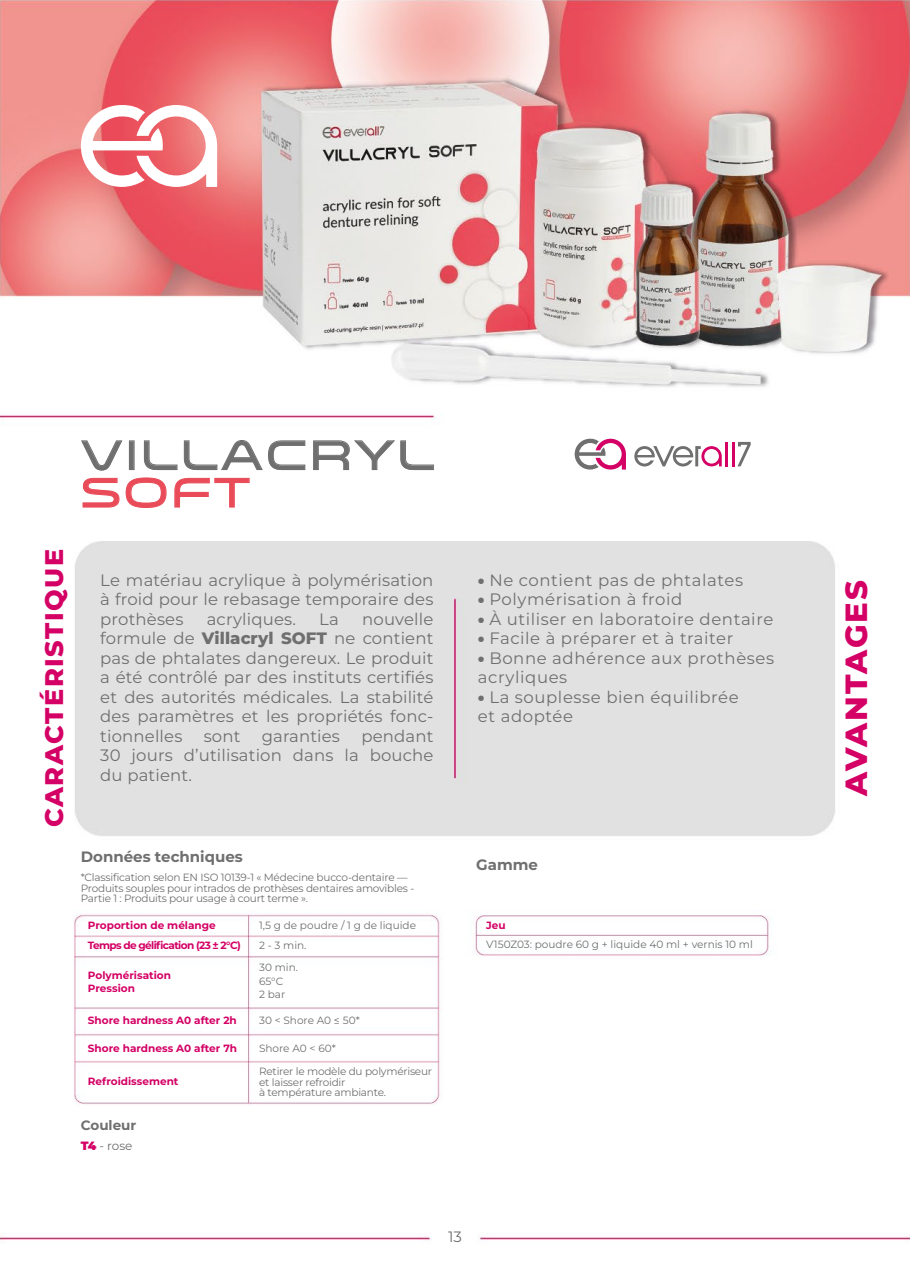
<style>
.page{position:relative;width:910px;height:1280px;background:#fff}
.page>*{position:absolute;margin:0;border:0;box-sizing:border-box;transform-origin:0 0}
.t1{font:42px "Venera 700";letter-spacing:.07em;color:#706f6f}
.t2{font:42px "Venera 700";color:#e94b58}
.t3{font:800 30.75px "Montserrat";letter-spacing:.06em;color:#d40065}
.t4{font:800 25.5px "Montserrat";letter-spacing:.06em;color:#d40065}
.t5{font:16.5px/19.5px "Montserrat";letter-spacing:.01em;color:#706f6f;text-align:justify}
.t6{font:16.5px/19.5px "Montserrat";letter-spacing:.035em;color:#706f6f}
.t7{font:700 15px "Montserrat";color:#706f6f}
.t8{font:15px "Montserrat";color:#706f6f}
.t9{font:700 13.5px "Montserrat";color:#706f6f}
.t10{font:12px "Montserrat";color:#706f6f}
.t11{font:10.5px/10.5px "Montserrat";letter-spacing:-.02em;color:#706f6f}
.t12{font:700 10.5px/20.1px "Montserrat";color:#d40065}
.t13{font:10.5px/13.2px "Montserrat";color:#706f6f}
.s1{font-weight:800}
.s2{font-weight:900;color:#d40065}
.s3{font-weight:900}
</style>
<div class="page">
<img style="left:0;top:0;width:910px;height:1244px">
<svg style="left:80px;top:439px;width:43px;height:32px"></svg>
<div style="left:129px;top:440px;width:6px;height:30px;border:1px solid #706f6f"></div>
<svg style="left:143px;top:439px;width:163px;height:32px"></svg>
<svg style="left:313px;top:439px;width:121px;height:32px"></svg>
<svg style="left:82px;top:477px;width:85px;height:31px"></svg>
<svg style="left:174px;top:477px;width:76px;height:31px"></svg>
<svg style="left:575px;top:439px;width:51px;height:31px"></svg>
<hr style="left:725px;top:442px;width:3px;height:24px;background:#d40065">
<hr style="left:731px;top:442px;width:3px;height:24px;background:#d40065">
<svg style="left:737px;top:442px;width:14px;height:24px"></svg>
<svg style="left:634px;top:446px;width:88px;height:20px"></svg>
<svg style="left:81px;top:105px;width:136px;height:82px"></svg>
<h1 class="t1" style="left:81px;top:430px;width:355px">VILLACRYL</h1>
<h1 class="t2" style="left:81px;top:467px;width:171px">SOFT</h1>
<h3 class="t4" style="left:35px;top:827px;width:279px;rotate:-90deg">CARACTÉRISTIQUE</h3>
<p class="t5" style="left:100px;top:570px;width:335px">Le matériau acrylique à polymérisation à froid pour le rebasage temporaire des prothèses</p>
<p class="t5" style="left:100px;top:609px;width:335px;text-indent:262px">nouvelle formule de <span class="s1">Villacryl SOFT</span> ne contient pas de phtalates dangereux. Le produit a été contrôlé par des instituts certifiés et des autorités médicales. La stabilité des paramètres et les propriétés fonc&shy;tionnelles</p>
<p class="t5" style="left:207px;top:609px;width:91px">acryliques.</p>
<p class="t5" style="left:319px;top:609px;width:21px">La</p>
<p class="t5" style="left:100px;top:726px;width:335px;text-indent:261px">pendant 30 jours d’utilisation dans la bouche du patient.</p>
<p class="t5" style="left:204px;top:726px;width:38px">sont</p>
<p class="t5" style="left:262px;top:726px;width:80px">garanties</p>
<p class="t7" style="left:81px;top:845px;width:164px">Données techniques</p>
<p class="t11" style="left:81px;top:872px;width:335px">*Classification selon EN ISO 10139-1 « Médecine bucco-dentaire —<br>Produits souples pour intrados de prothèses dentaires amovibles -<br>Partie 1 : Produits pour usage à court terme ».</p>
<p class="t12" style="left:88px;top:915px;width:154px">Proportion de mélange<br>Temps de gélification (23 ± 2°C)</p>
<p class="t12" style="left:88px;top:968px;width:85px;line-height:13.2px">Polymérisation<br>Pression</p>
<p class="t13" style="left:259px;top:915px;width:158px;line-height:20.1px">1,5 g de poudre / 1 g de liquide<br>2 - 3 min.</p>
<p class="t13" style="left:259px;top:960px;width:40px">30 min.<br>65°C<br>2 bar</p>
<p class="t12" style="left:88px;top:1010px;width:150px">Shore hardness A0 after 2h</p>
<p class="t13" style="left:259px;top:1014px;width:102px">30 &lt; Shore A0 ≤ 50*</p>
<p class="t12" style="left:88px;top:1037px;width:151px">Shore hardness A0 after 7h</p>
<p class="t13" style="left:259px;top:1041px;width:78px">Shore A0 &lt; 60*</p>
<p class="t12" style="left:88px;top:1070px;width:92px">Refroidissement</p>
<p class="t9" style="left:81px;top:1116px;width:57px">Couleur</p>
<p class="t10" style="left:81px;top:1137px;width:53px"><span class="s2">T4</span> - rose</p>
<p class="t11" style="left:259px;top:1066px;width:175px">Retirer le modèle du polymériseur et laisser refroidir<br>à température ambiante.</p>
<p class="t6" style="left:478px;top:570px;width:267px"><span class="s3">•</span> Ne contient pas de phtalates</p>
<p class="t6" style="left:478px;top:589px;width:206px"><span class="s3">•</span> Polymérisation à froid</p>
<p class="t6" style="left:478px;top:609px;width:297px"><span class="s3">•</span> À utiliser en laboratoire dentaire</p>
<p class="t6" style="left:478px;top:628px;width:257px"><span class="s3">•</span> Facile à préparer et à traiter</p>
<p class="t6" style="left:478px;top:648px;width:298px"><span class="s3">•</span> Bonne adhérence aux prothèses acryliques</p>
<p class="t6" style="left:478px;top:687px;width:262px"><span class="s3">•</span> La souplesse bien équilibrée et adoptée</p>
<p class="t7" style="left:476px;top:854px;width:63px">Gamme</p>
<p class="t12" style="left:486px;top:915px;width:21px">Jeu</p>
<p class="t13" style="left:486px;top:937px;width:268px">V150Z03: poudre 60 g + liquide 40 ml + vernis 10 ml</p>
<p class="t8" style="left:448px;top:1227px;width:15px">13</p>
<h2 class="t3" style="left:834px;top:796px;width:217px;rotate:-90deg">AVANTAGES</h2>
</div>
